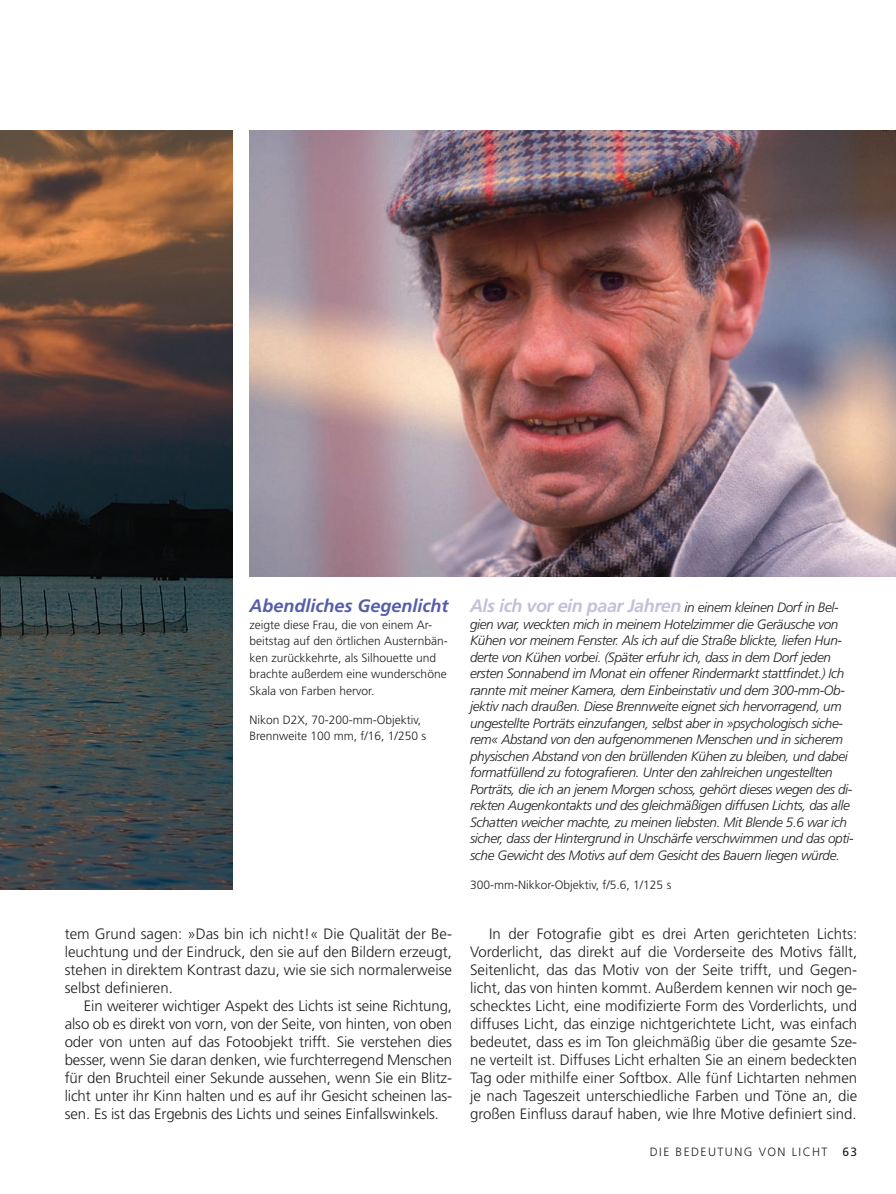
<style>
.page{position:relative;width:896px;height:1194px;background:#fff}
.page>*{position:absolute;margin:0;border:0;box-sizing:border-box;transform-origin:0 0}
.t1{font:italic 700 18px "Frutiger";color:#555da9}
.t2{font:300 15px/18px "Frutiger";letter-spacing:-.01em;color:#231f20;text-align:justify}
.t3{font:italic 300 13.5px/16.5px "Frutiger";letter-spacing:-.025em;color:#231f20}
.t4{font:300 12px/16.5px "Frutiger";color:#231f20}
.t5{font:300 12px "Frutiger";letter-spacing:.12em;color:#231f20}
.s1{font-weight:700;font-size:18px;color:#c5c0da}
.s2{font-weight:400}
</style>
<div class="page">
<img style="left:0;top:130px;width:233px;height:759px">
<img style="left:249px;top:130px;width:646px;height:446px">
<p class="t1" style="left:249px;top:598px;width:201px">Abendliches Gegenlicht</p>
<p class="t4" style="left:249px;top:617px;width:200px">zeigte diese Frau, die von einem Ar&shy;beitstag auf den örtlichen Austernbän&shy;ken zurückkehrte, als Silhouette und brachte außerdem eine wunderschöne Skala von Farben hervor.</p>
<p class="t4" style="left:249px;top:712px;width:178px">Nikon D2X, 70-200-mm-Objektiv,<br>Brennweite 100 mm, f/16, 1/250 s</p>
<p class="t2" style="left:65px;top:925px;width:388px">tem Grund sagen: »Das bin ich nicht!« Die Qualität der Be-</p>
<p class="t2" style="left:65px;top:943px;width:389px">leuchtung und der Eindruck, den sie auf den Bildern erzeugt,</p>
<p class="t2" style="left:65px;top:961px;width:388px">stehen in direktem Kontrast dazu, wie sie sich normalerweise</p>
<p class="t2" style="left:65px;top:979px;width:110px">selbst definieren.</p>
<p class="t2" style="left:84px;top:997px;width:369px">Ein weiterer wichtiger Aspekt des Lichts ist seine Richtung,</p>
<p class="t2" style="left:65px;top:1015px;width:389px">also ob es direkt von vorn, von der Seite, von hinten, von oben</p>
<p class="t2" style="left:65px;top:1033px;width:389px">oder von unten auf das Fotoobjekt trifft. Sie verstehen dies</p>
<p class="t2" style="left:65px;top:1051px;width:388px">besser, wenn Sie daran denken, wie furchterregend Menschen</p>
<p class="t2" style="left:65px;top:1069px;width:389px">für den Bruchteil einer Sekunde aussehen, wenn Sie ein Blitz-</p>
<p class="t2" style="left:65px;top:1087px;width:389px">licht unter ihr Kinn halten und es auf ihr Gesicht scheinen las-</p>
<p class="t2" style="left:65px;top:1105px;width:376px">sen. Es ist das Ergebnis des Lichts und seines Einfallswinkels.</p>
<p class="t3" style="left:470px;top:600px;width:385px"><span class="s1">Als ich vor ein paar Jahren</span> in einem kleinen Dorf in Bel&shy;gien war, weckten mich in meinem Hotelzimmer die Geräusche von Kühen vor meinem Fenster. Als ich auf die Straße blickte, liefen Hun&shy;derte von Kühen vorbei. (Später erfuhr ich, dass in dem Dorf jeden ersten Sonnabend im Monat ein offener Rindermarkt stattfindet.) Ich rannte mit meiner Kamera, dem Einbeinstativ und dem 300-mm-Ob&shy;jektiv nach draußen. Diese Brennweite eignet sich hervorragend, um ungestellte Porträts einzufangen, selbst aber in »psychologisch siche&shy;rem« Abstand von den aufgenommenen Menschen und in sicherem physischen Abstand von den brüllenden Kühen zu bleiben, und dabei formatfüllend zu fotografieren. Unter den zahlreichen ungestellten Porträts, die ich an jenem Morgen schoss, gehört dieses wegen des di&shy;rekten Augenkontakts und des gleichmäßigen diffusen Lichts, das alle Schatten weicher machte, zu meinen liebsten. Mit Blende 5.6 war ich sicher, dass der Hintergrund in Unschärfe verschwimmen und das opti&shy;sche Gewicht des Motivs auf dem Gesicht des Bauern liegen würde.</p>
<p class="t4" style="left:470px;top:877px;width:203px">300-mm-Nikkor-Objektiv, f/5.6, 1/125 s</p>
<p class="t2" style="left:470px;top:925px;width:389px;text-indent:19px">In der Fotografie gibt es drei Arten gerichteten Lichts:<br>Vorderlicht, das direkt auf die Vorderseite des Motivs fällt, Seitenlicht, das das Motiv von der Seite trifft, und Gegen&shy;licht, das von hinten kommt. Außerdem kennen wir noch ge&shy;schecktes Licht, eine modifizierte Form des Vorderlichts, und diffuses Licht, das einzige nichtgerichtete Licht, was einfach bedeutet, dass es im Ton gleichmäßig über die gesamte Sze&shy;ne verteilt ist. Diffuses Licht erhalten Sie an einem bedeckten Tag oder mithilfe einer Softbox. Alle fünf Lichtarten nehmen je nach Tageszeit unterschiedliche Farben und Töne an, die großen Einfluss darauf haben, wie Ihre Motive definiert sind.</p>
<p class="t5" style="left:649px;top:1146px;width:209px">DIE BEDEUTUNG VON LICHT <span class="s2">63</span></p>
</div>
